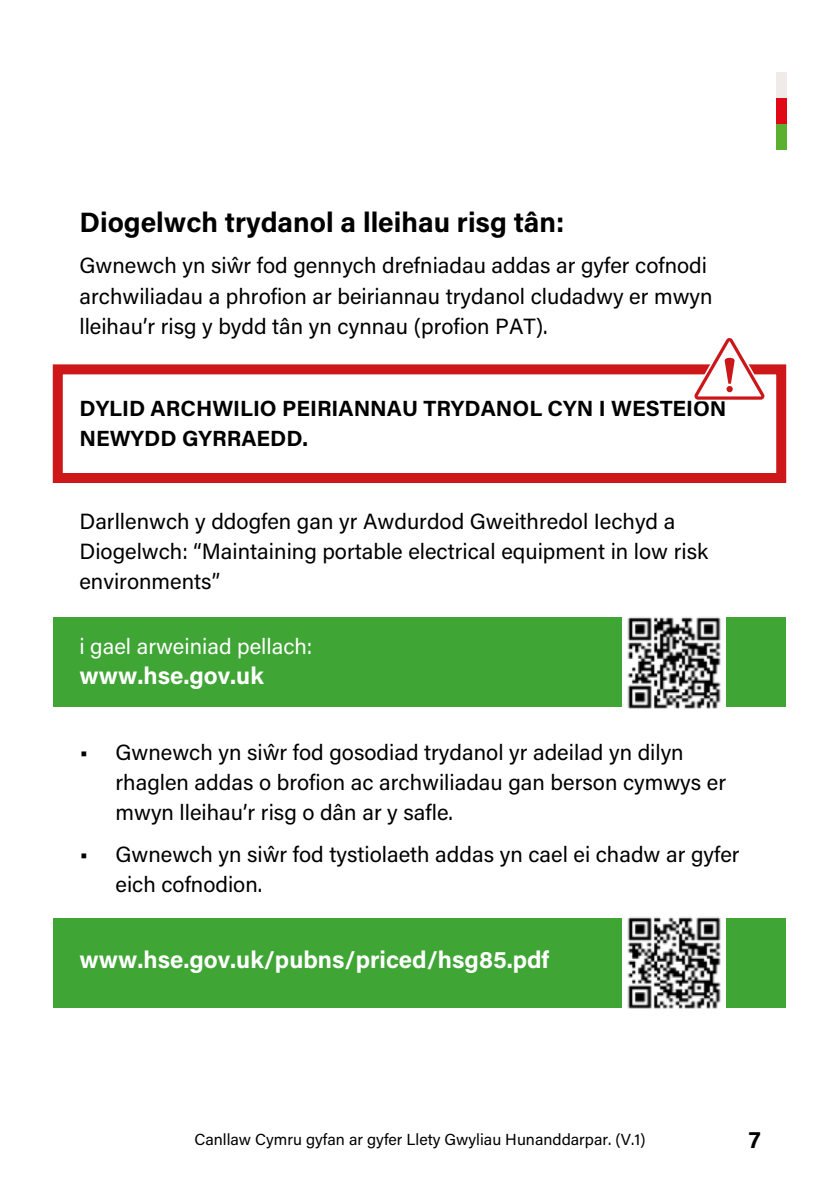
<style>
.page{position:relative;width:840px;height:1191px;background:#fff}
.page>*{position:absolute;margin:0;border:0;box-sizing:border-box;transform-origin:0 0}
.t1{font:700 28px "Acumin Pro";color:#000}
.t2{font:700 24px "Acumin Pro";color:#fff}
.t3{font:700 24px "Acumin Pro";color:#000}
.t4{font:22px/30px "Acumin Pro";color:#000}
.t5{font:700 22px/30px "Acumin Pro";color:#000}
.t6{font:22px "Acumin Pro";color:#fff}
.t7{font:16px "Acumin Pro";color:#000}
.s1{font-size:24px}
</style>
<div class="page">
<div style="left:776px;top:124px;width:10px;height:26px;background:#5cb030"></div>
<div style="left:776px;top:98px;width:10px;height:26px;background:#e00814"></div>
<div style="left:776px;top:72px;width:10px;height:26px;background:#f0ebe8"></div>
<div style="left:54px;top:617px;width:731px;height:90px;background:#3fa535"></div>
<div style="left:54px;top:918px;width:731px;height:89px;background:#3fa535"></div>
<img style="left:622px;top:617px;width:102px;height:92px">
<img style="left:622px;top:917px;width:102px;height:92px">
<div style="left:53px;top:364px;width:732px;height:119px;border:10px solid #cd1719"></div>
<svg style="left:691px;top:338px;width:76px;height:62px"></svg>
<p class="t1" style="left:79px;top:203px;width:486px">Diogelwch trydanol a lleihau risg tân:</p>
<p class="t4" style="left:79px;top:250px;width:634px">Gwnewch yn siŵr fod gennych drefniadau addas ar gyfer cofnodi archwiliadau a phrofion ar beiriannau trydanol cludadwy er mwyn lleihau’r risg y bydd tân yn cynnau (profion PAT).</p>
<p class="t5" style="left:79px;top:392px;width:648px">DYLID ARCHWILIO PEIRIANNAU TRYDANOL CYN I WESTEION<br>NEWYDD GYRRAEDD.</p>
<p class="t4" style="left:79px;top:505px;width:630px">Darllenwch y ddogfen gan yr Awdurdod Gweithredol Iechyd a<br>Diogelwch: “Maintaining portable electrical equipment in low risk environments”</p>
<p class="t6" style="left:79px;top:631px;width:234px">i gael arweiniad pellach:</p>
<p class="t2" style="left:79px;top:658px;width:186px">www.hse.gov.uk</p>
<p class="t4" style="left:115px;top:737px;width:611px;text-indent:-36px"><span class="s1">•</span> Gwnewch yn siŵr fod gosodiad trydanol yr adeilad yn dilyn rhaglen addas o brofion ac archwiliadau gan berson cymwys er mwyn lleihau’r risg o dân ar y safle.</p>
<p class="t4" style="left:115px;top:838px;width:625px;text-indent:-36px"><span class="s1">•</span> Gwnewch yn siŵr fod tystiolaeth addas yn cael ei chadw ar gyfer eich cofnodion.</p>
<p class="t2" style="left:79px;top:943px;width:471px">www.hse.gov.uk/pubns/priced/hsg85.pdf</p>
<p class="t7" style="left:194px;top:1128px;width:452px">Canllaw Cymru gyfan ar gyfer Llety Gwyliau Hunanddarpar. (V.1)</p>
<p class="t3" style="left:748px;top:1122px;width:13px">7</p>
</div>
